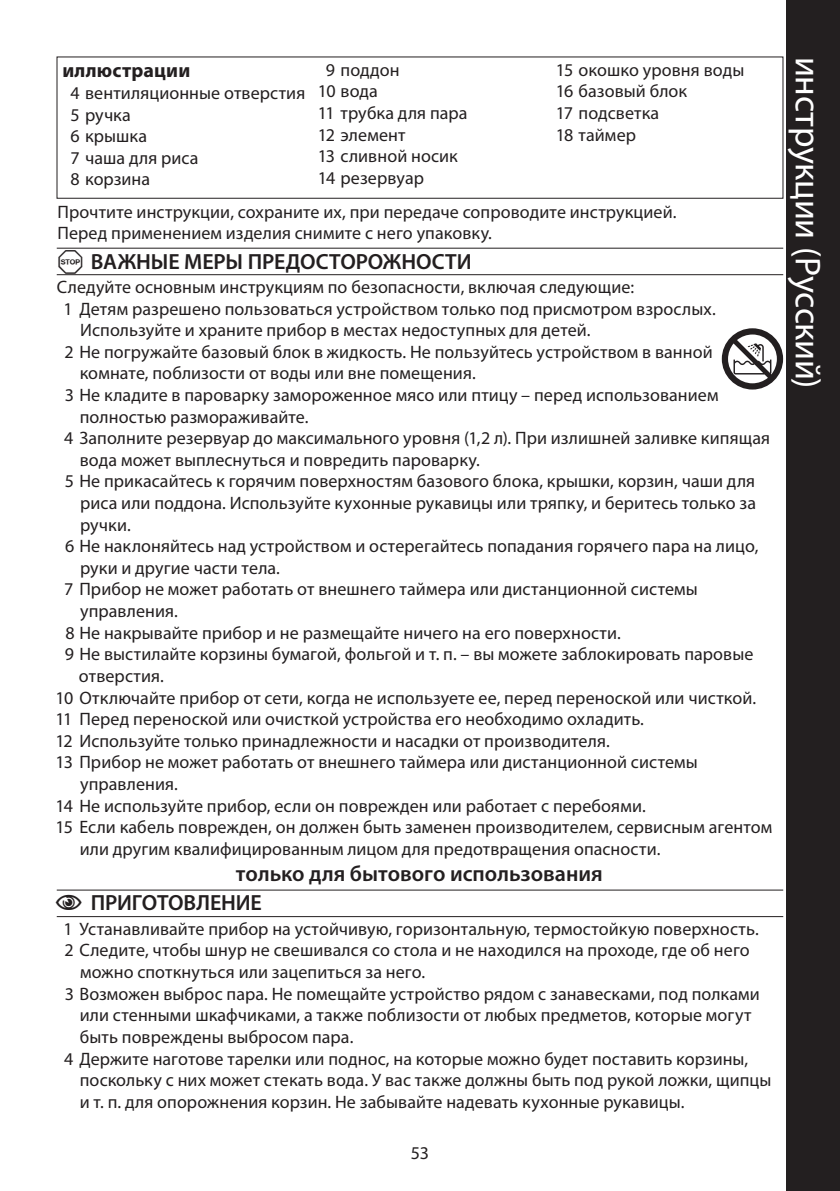
<style>
.page{position:relative;width:840px;height:1191px;background:#fff}
.page>*{position:absolute;margin:0;border:0;box-sizing:border-box;transform-origin:0 0}
.side_head{font:36px "Myriad Pro";letter-spacing:-.01em;color:#fff}
.heading{font:600 22px "Myriad Pro";letter-spacing:-.005em;color:#231f20}
.sub_heading{font:600 22px "Myriad Pro";color:#231f20}
.diagram_heading{font:700 20px "Myriad Pro";letter-spacing:.01em;color:#231f20}
.default_single{font:18px/21.6px "Myriad Pro";letter-spacing:.005em;color:#231f20}
.default_numbers{font:18px/21.6px "Myriad Pro";letter-spacing:.005em;color:#231f20}
.default{font:18px "Myriad Pro";letter-spacing:.005em;color:#231f20}
.s1{font-family:"Myriad Points";font-weight:400}
</style>
<div class="page">
<hr style="left:57px;top:248px;width:725px;height:1px;background:#231f20">
<hr style="left:57px;top:274px;width:725px;height:1px;background:#231f20">
<hr style="left:57px;top:889px;width:725px;height:1px;background:#231f20">
<hr style="left:57px;top:916px;width:725px;height:1px;background:#231f20">
<svg style="left:721px;top:328px;width:61px;height:61px"></svg>
<div style="left:785px;top:0;width:54px;height:1191px;background:#231f20"></div>
<p class="diagram_heading" style="left:62px;top:59px;width:129px">иллюстрации</p>
<p class="default_single" style="left:70px;top:82px;width:236px">4 вентиляционные отверстия</p>
<p class="default_single" style="left:70px;top:104px;width:62px">5 ручка</p>
<p class="default_single" style="left:70px;top:126px;width:78px">6 крышка</p>
<p class="default_single" style="left:70px;top:147px;width:129px">7 чаша для риса</p>
<p class="default_single" style="left:70px;top:169px;width:81px">8 корзина</p>
<p class="default_single" style="left:325px;top:59px;width:75px">9 поддон</p>
<p class="default_numbers" style="left:317px;top:81px;width:62px">10 вода</p>
<p class="default_numbers" style="left:317px;top:103px;width:151px">11 трубка для пара</p>
<p class="default_numbers" style="left:317px;top:124px;width:89px">12 элемент</p>
<p class="default_numbers" style="left:317px;top:146px;width:141px">13 сливной носик</p>
<p class="default_numbers" style="left:317px;top:167px;width:107px">14 резервуар</p>
<p class="default_numbers" style="left:555px;top:59px;width:190px">15 окошко уровня воды</p>
<p class="default_numbers" style="left:555px;top:81px;width:133px">16 базовый блок</p>
<p class="default_numbers" style="left:555px;top:103px;width:105px">17 подсветка</p>
<p class="default_numbers" style="left:555px;top:124px;width:82px">18 таймер</p>
<p class="default" style="left:57px;top:202px;width:620px">Прочтите инструкции, сохраните их, при передаче сопроводите инструкцией.</p>
<p class="default" style="left:57px;top:223px;width:436px">Перед применением изделия снимите с него упаковку.</p>
<p class="heading" style="left:57px;top:249px;width:415px"><span class="s1">A</span> ВАЖНЫЕ МЕРЫ ПРЕДОСТОРОЖНОСТИ</p>
<p class="default" style="left:57px;top:277px;width:578px">Следуйте основным инструкциям по безопасности, включая следующие:</p>
<p class="default_single" style="left:80px;top:298px;width:636px;text-indent:-17px">1 Детям разрешено пользоваться устройством только под присмотром взрослых.<br>Используйте и храните прибор в местах недоступных для детей.</p>
<p class="default_single" style="left:80px;top:341px;width:634px;text-indent:-15px">2 Не погружайте базовый блок в жидкость. Не пользуйтесь устройством в ванной комнате, поблизости от воды или вне помещения.</p>
<p class="default_single" style="left:80px;top:384px;width:640px;text-indent:-15px">3 Не кладите в пароварку замороженное мясо или птицу – перед использованием полностью размораживайте.</p>
<p class="default_single" style="left:80px;top:428px;width:691px;text-indent:-16px">4 Заполните резервуар до максимального уровня (1,2 л). При излишней заливке кипящая вода может выплеснуться и повредить пароварку.</p>
<p class="default_single" style="left:80px;top:471px;width:677px;text-align:justify;text-indent:-15px">5 Не прикасайтесь к горячим поверхностям базового блока, крышки, корзин, чаши для риса или поддона. Используйте кухонные рукавицы или тряпку, и беритесь только за ручки.</p>
<p class="default_single" style="left:80px;top:536px;width:679px;text-indent:-15px">6 Не наклоняйтесь над устройством и остерегайтесь попадания горячего пара на лицо, руки и другие части тела.</p>
<p class="default_single" style="left:80px;top:579px;width:619px;text-indent:-16px">7 Прибор не может работать от внешнего таймера или дистанционной системы управления.</p>
<p class="default_single" style="left:66px;top:622px;width:556px">8 Не накрывайте прибор и не размещайте ничего на его поверхности.</p>
<p class="default_single" style="left:79px;top:644px;width:675px;text-indent:-14px">9 Не выстилайте корзины бумагой, фольгой и т. п. – вы можете заблокировать паровые отверстия.</p>
<p class="default_numbers" style="left:56px;top:687px;width:701px">10 Отключайте прибор от сети, когда не используете ее, перед переноской или чисткой.</p>
<p class="default_numbers" style="left:56px;top:708px;width:589px">11 Перед переноской или очисткой устройства его необходимо охладить.</p>
<p class="default_numbers" style="left:56px;top:730px;width:555px">12 Используйте только принадлежности и насадки от производителя.</p>
<p class="default_numbers" style="left:80px;top:752px;width:619px;text-indent:-24px">13 Прибор не может работать от внешнего таймера или дистанционной системы управления.</p>
<p class="default_numbers" style="left:56px;top:795px;width:591px">14 Не используйте прибор, если он поврежден или работает с перебоями.</p>
<p class="default_numbers" style="left:80px;top:816px;width:693px;text-indent:-24px">15 Если кабель поврежден, он должен быть заменен производителем, сервисным агентом или другим квалифицированным лицом для предотвращения опасности.</p>
<p class="sub_heading" style="left:236px;top:861px;width:368px">только для бытового использования</p>
<p class="heading" style="left:55px;top:891px;width:208px"><span class="s1">C</span> ПРИГОТОВЛЕНИЕ</p>
<p class="default_single" style="left:63px;top:918px;width:696px">1 Устанавливайте прибор на устойчивую, горизонтальную, термостойкую поверхность.</p>
<p class="default_single" style="left:80px;top:940px;width:671px;text-indent:-15px">2 Следите, чтобы шнур не свешивался со стола и не находился на проходе, где об него можно споткнуться или зацепиться за него.</p>
<p class="default_single" style="left:80px;top:983px;width:681px;text-indent:-15px">3 Возможен выброс пара. Не помещайте устройство рядом с занавесками, под полками или стенными шкафчиками, а также поблизости от любых предметов, которые могут быть повреждены выбросом пара.</p>
<p class="default_single" style="left:80px;top:1048px;width:692px;text-indent:-16px">4 Держите наготове тарелки или поднос, на которые можно будет поставить корзины, поскольку с них может стекать вода. У вас также должны быть под рукой ложки, щипцы и т. п. для опорожнения корзин. Не забывайте надевать кухонные рукавицы.</p>
<p class="default_single" style="left:411px;top:1142px;width:20px">53</p>
<p class="side_head" style="left:827px;top:57px;width:333px;rotate:90deg">инструкции (Русский)</p>
</div>
